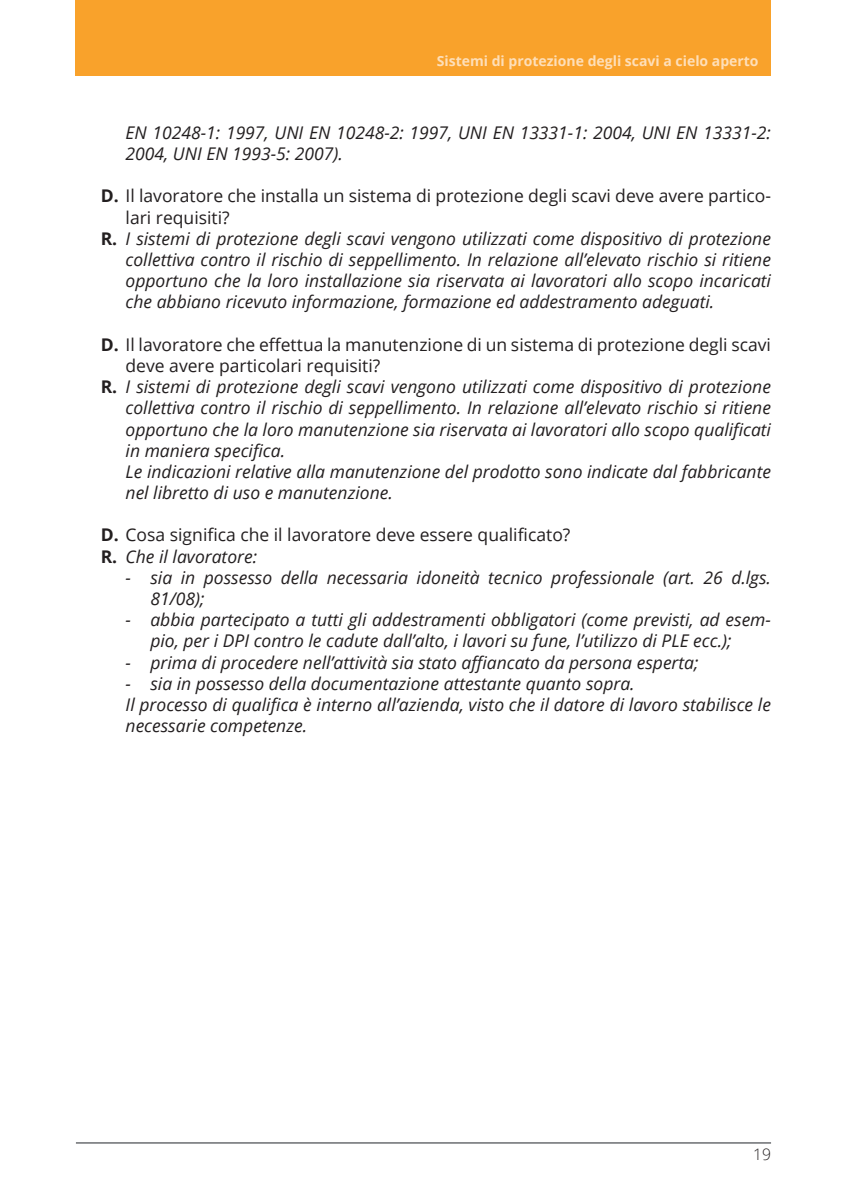
<style>
.page{position:relative;width:847px;height:1194px;background:#fff}
.page>*{position:absolute;margin:0;border:0;box-sizing:border-box;transform-origin:0 0}
.t1{font:italic 17.5px/21.2px "Open Sans";color:#231f20}
.t2{font:17.5px/21.2px "Open Sans";color:#231f20}
.t3{font:300 15.75px "Open Sans";color:#231f20}
.t4{font:700 14px "Open Sans";color:#fedfb9}
.s1{font-weight:700}
.s2{font-weight:700;font-style:normal}
.s3{font-style:italic}
</style>
<div class="page">
<div style="left:76px;top:0;width:694px;height:76px;background:#f9a22b"></div>
<hr style="left:76px;top:1142px;width:694px;height:1px;background:#808285">
<p class="t4" style="left:436px;top:51px;width:323px">Sistemi di protezione degli scavi a cielo aperto</p>
<p class="t1" style="left:125px;top:121px;width:646px">EN 10248-1: 1997, UNI EN 10248-2: 1997, UNI EN 13331-1: 2004, UNI EN 13331-2:<br>2004, UNI EN 1993-5: 2007).</p>
<p class="t2" style="left:101px;top:185px;width:671px"><span class="s1">D.</span> I l lavoratore che installa un sistema di protezione degli scavi deve avere partico-</p>
<p class="t2" style="left:125px;top:206px;width:106px">lari requisiti?</p>
<p class="t1" style="left:101px;top:227px;width:671px"><span class="s2">R.</span> I sistemi di protezione degli scavi vengono utilizzati come dispositivo di protezione</p>
<p class="t1" style="left:125px;top:248px;width:646px">collettiva contro il rischio di seppellimento. In relazione all’elevato rischio si ritiene</p>
<p class="t1" style="left:125px;top:270px;width:646px">opportuno che la loro installazione sia riservata ai lavoratori allo scopo incaricati</p>
<p class="t1" style="left:125px;top:291px;width:590px">che abbiano ricevuto informazione, formazione ed addestramento adeguati.</p>
<p class="t2" style="left:101px;top:333px;width:671px"><span class="s1">D.</span> I l lavoratore che effettua la manutenzione di un sistema di protezione degli scavi</p>
<p class="t2" style="left:125px;top:354px;width:256px">deve avere particolari requisiti?</p>
<p class="t1" style="left:101px;top:376px;width:671px"><span class="s2">R.</span> I sistemi di protezione degli scavi vengono utilizzati come dispositivo di protezione</p>
<p class="t1" style="left:125px;top:397px;width:646px">collettiva contro il rischio di seppellimento. In relazione all’elevato rischio si ritiene</p>
<p class="t1" style="left:125px;top:418px;width:646px">opportuno che la loro manutenzione sia riservata ai lavoratori allo scopo qualificati</p>
<p class="t1" style="left:125px;top:439px;width:161px">in maniera specifica.</p>
<p class="t1" style="left:125px;top:460px;width:646px">Le indicazioni relative alla manutenzione del prodotto sono indicate dal fabbricante</p>
<p class="t1" style="left:125px;top:481px;width:269px">nel libretto di uso e manutenzione.</p>
<p class="t2" style="left:101px;top:524px;width:471px"><span class="s1">D.</span> Cosa significa che il lavoratore deve essere qualificato?<br><span class="s1">R.</span> <span class="s3">Che il lavoratore:</span></p>
<p class="t1" style="left:150px;top:566px;width:622px;text-indent:-25px">- sia in possesso della necessaria idoneità tecnico professionale (art. 26 d.lgs.<br>81/08);</p>
<p class="t1" style="left:150px;top:608px;width:622px;text-indent:-25px">- abbia partecipato a tutti gli addestramenti obbligatori (come previsti, ad esem&shy;pio, per i DPI contro le cadute dall’alto, i lavori su fune, l’utilizzo di PLE ecc.);</p>
<p class="t1" style="left:125px;top:651px;width:574px">- prima di procedere nell’attività sia stato affiancato da persona esperta;</p>
<p class="t1" style="left:125px;top:672px;width:646px">- sia in possesso della documentazione attestante quanto sopra.<br>Il processo di qualifica è interno all’azienda, visto che il datore di lavoro stabilisce le necessarie competenze.</p>
<p class="t3" style="left:752px;top:1143px;width:19px">19</p>
</div>
